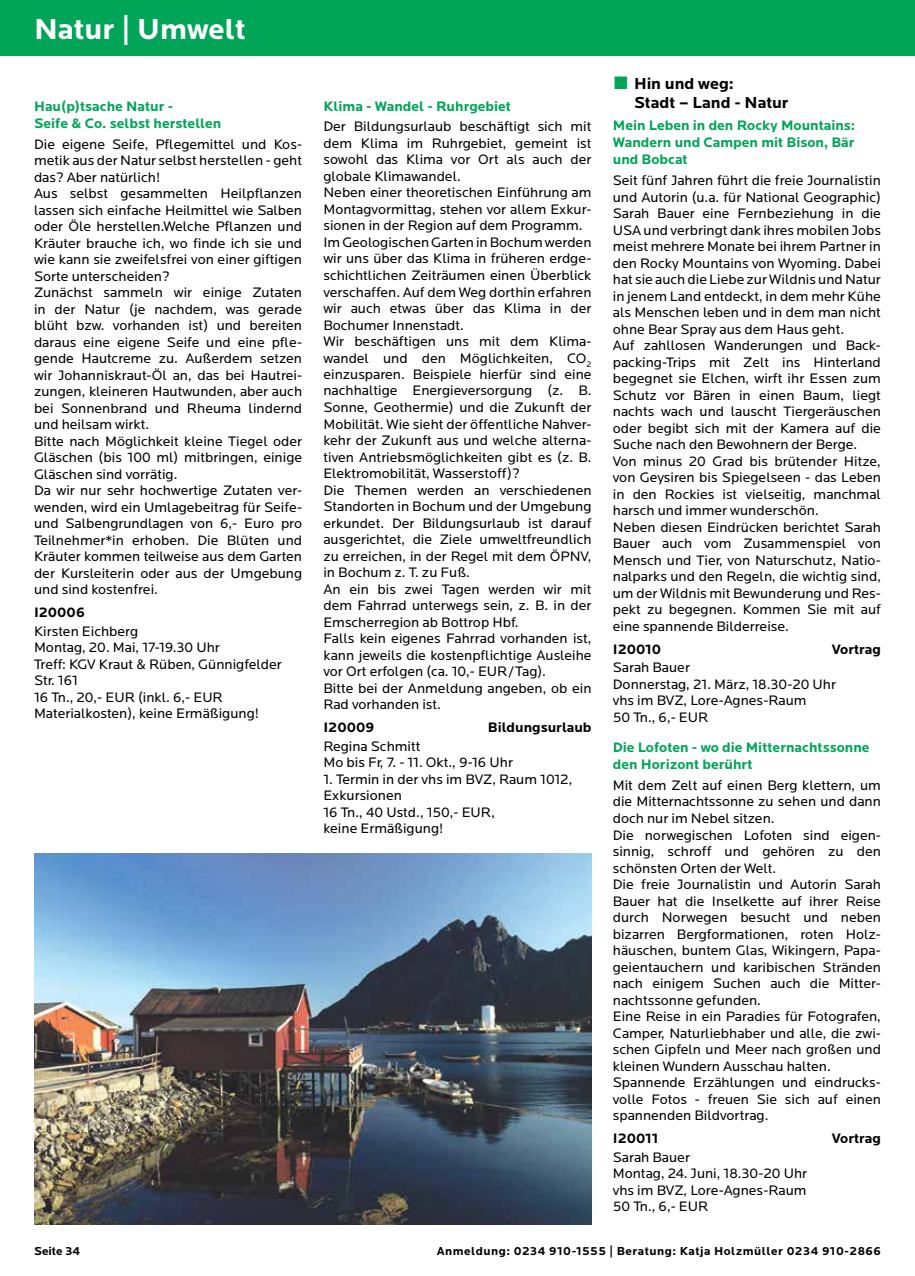
<style>
.page{position:relative;width:915px;height:1276px;background:#fff}
.page>*{position:absolute;margin:0;border:0;box-sizing:border-box;transform-origin:0 0}
.t1{font:700 30px "Locator";color:#fff}
.t2{font:700 16.5px/19.5px "Locator";color:#000}
.t3{font:14.25px/16.5px "Locator";color:#000}
.t4{font:700 14.25px/17.2px "Locator";color:#00a557}
.t5{font:700 14.25px "Locator";color:#000}
.t6{font:700 12px "Locator";letter-spacing:.04em;color:#000}
.s1{font-family:"Arial";font-weight:400;font-size:27px;color:#00a557}
</style>
<div class="page">
<div style="left:0;top:0;width:914px;height:55px;background:#00a557"></div>
<img style="left:34px;top:853px;width:557px;height:372px">
<h1 class="t1" style="left:34px;top:12px;width:213px">Natur | Umwelt</h1>
<p class="t4" style="left:34px;top:98px;width:189px">Hau(p)tsache Natur -<br>Seife &amp; Co. selbst herstellen</p>
<p class="t3" style="left:34px;top:136px;width:269px">Die eigene Seife, Pflegemittel und Kos&shy;metik aus der Natur selbst herstellen - geht das? Aber natürlich!<br>Aus selbst gesammelten Heilpflanzen lassen sich einfache Heilmittel wie Salben oder Öle herstellen.Welche Pflanzen und Kräuter brauche ich, wo finde ich sie und wie kann sie zweifelsfrei von einer giftigen Sorte unterscheiden?<br>Zunächst sammeln wir einige Zutaten in der Natur (je nachdem, was gerade blüht bzw. vorhanden ist) und bereiten daraus eine eigene Seife und eine pfle&shy;gende Hautcreme zu. Außerdem setzen wir Johanniskraut-Öl an, das bei Hautrei&shy;zungen, kleineren Hautwunden, aber auch bei Sonnenbrand und Rheuma lindernd und heilsam wirkt.<br>Bitte nach Möglichkeit kleine Tiegel oder Gläschen (bis 100 ml) mitbringen, einige Gläschen sind vorrätig.<br>Da wir nur sehr hochwertige Zutaten ver&shy;wenden, wird ein Umlagebeitrag für Seife&shy;und Salbengrundlagen von 6,- Euro pro Teilnehmer*in erhoben. Die Blüten und Kräuter kommen teilweise aus dem Garten der Kursleiterin oder aus der Umgebung und sind kostenfrei.</p>
<p class="t5" style="left:34px;top:604px;width:52px">I20006</p>
<p class="t3" style="left:34px;top:623px;width:249px">Kirsten Eichberg<br>Montag, 20. Mai, 17-19.30 Uhr<br>Treff: KGV Kraut &amp; Rüben, Günnigfelder<br>Str. 161<br>16 Tn., 20,- EUR (inkl. 6,- EUR<br>Materialkosten), keine Ermäßigung!</p>
<p class="t6" style="left:34px;top:1244px;width:48px">Seite 34</p>
<p class="t4" style="left:323px;top:98px;width:189px">Klima - Wandel - Ruhrgebiet</p>
<p class="t3" style="left:323px;top:119px;width:269px">Der Bildungsurlaub beschäftigt sich mit dem Klima im Ruhrgebiet, gemeint ist sowohl das Klima vor Ort als auch der globale Klimawandel.<br>Neben einer theoretischen Einführung am Montagvormittag, stehen vor allem Exkur&shy;sionen in der Region auf dem Programm.<br>Im Geologischen Garten in Bochum werden wir uns über das Klima in früheren erdge&shy;schichtlichen Zeiträumen einen Überblick verschaffen. Auf dem Weg dorthin erfahren wir auch etwas über das Klima in der Bochumer Innenstadt.<br>Wir beschäftigen uns mit dem Klima&shy;wandel und den Möglichkeiten, CO<sub>2 </sub>einzusparen. Beispiele hierfür sind eine nachhaltige Energieversorgung (z. B.<br>Sonne, Geothermie) und die Zukunft der Mobilität. Wie sieht der öffentliche Nahver&shy;kehr der Zukunft aus und welche alterna&shy;tiven Antriebsmöglichkeiten gibt es (z. B.<br>Elektromobilität, Wasserstoff)?<br>Die Themen werden an verschiedenen Standorten in Bochum und der Umgebung erkundet. Der Bildungsurlaub ist darauf ausgerichtet, die Ziele umweltfreundlich zu erreichen, in der Regel mit dem ÖPNV, in Bochum z. T. zu Fuß.<br>An ein bis zwei Tagen werden wir mit dem Fahrrad unterwegs sein, z. B. in der Emscherregion ab Bottrop Hbf.<br>Falls kein eigenes Fahrrad vorhanden ist, kann jeweils die kostenpflichtige Ausleihe vor Ort erfolgen (ca. 10,- EUR/Tag).<br>Bitte bei der Anmeldung angeben, ob ein Rad vorhanden ist.</p>
<p class="t5" style="left:323px;top:719px;width:52px">I20009</p>
<p class="t5" style="left:487px;top:719px;width:105px">Bildungsurlaub</p>
<p class="t3" style="left:323px;top:738px;width:191px">Regina Schmitt<br>Mo bis Fr, 7. - 11. Okt., 9-16 Uhr</p>
<p class="t3" style="left:323px;top:771px;width:250px">1. Termin in der vhs im BVZ, Raum 1012,<br>Exkursionen<br>16 Tn., 40 Ustd., 150,- EUR,<br>keine Ermäßigung!</p>
<p class="t2" style="left:634px;top:74px;width:156px;text-indent:-21px"><span class="s1">■</span> Hin und weg:<br>Stadt – Land - Natur</p>
<p class="t4" style="left:612px;top:117px;width:244px;text-align:justify">Mein Leben in den Rocky Mountains:<br>Wandern und Campen mit Bison, Bär und Bobcat</p>
<p class="t3" style="left:612px;top:173px;width:269px">Seit fünf Jahren führt die freie Journalistin und Autorin (u.a. für National Geographic)<br>Sarah Bauer eine Fernbeziehung in die USA und verbringt dank ihres mobilen Jobs meist mehrere Monate bei ihrem Partner in den Rocky Mountains von Wyoming. Dabei hat sie auch die Liebe zur Wildnis und Natur in jenem Land entdeckt, in dem mehr Kühe als Menschen leben und in dem man nicht ohne Bear Spray aus dem Haus geht.<br>Auf zahllosen Wanderungen und Back&shy;packing-Trips mit Zelt ins Hinterland begegnet sie Elchen, wirft ihr Essen zum Schutz vor Bären in einen Baum, liegt nachts wach und lauscht Tiergeräuschen oder begibt sich mit der Kamera auf die Suche nach den Bewohnern der Berge.<br>Von minus 20 Grad bis brütender Hitze, von Geysiren bis Spiegelseen - das Leben in den Rockies ist vielseitig, manchmal harsch und immer wunderschön.<br>Neben diesen Eindrücken berichtet Sarah Bauer auch vom Zusammenspiel von Mensch und Tier, von Naturschutz, Natio&shy;nalparks und den Regeln, die wichtig sind, um der Wildnis mit Bewunderung und Res&shy;pekt zu begegnen. Kommen Sie mit auf eine spannende Bilderreise.</p>
<p class="t5" style="left:612px;top:641px;width:50px">I20010</p>
<p class="t5" style="left:831px;top:641px;width:51px">Vortrag</p>
<p class="t3" style="left:612px;top:660px;width:225px">Sarah Bauer<br>Donnerstag, 21. März, 18.30-20 Uhr vhs im BVZ, Lore-Agnes-Raum<br>50 Tn., 6,- EUR</p>
<p class="t4" style="left:612px;top:739px;width:258px">Die Lofoten - wo die Mitternachtssonne den Horizont berührt</p>
<p class="t3" style="left:612px;top:777px;width:269px">Mit dem Zelt auf einen Berg klettern, um die Mitternachtssonne zu sehen und dann doch nur im Nebel sitzen.<br>Die norwegischen Lofoten sind eigen&shy;sinnig, schroff und gehören zu den schönsten Orten der Welt.<br>Die freie Journalistin und Autorin Sarah Bauer hat die Inselkette auf ihrer Reise durch Norwegen besucht und neben bizarren Bergformationen, roten Holz&shy;häuschen, buntem Glas, Wikingern, Papa&shy;geientauchern und karibischen Stränden nach einigem Suchen auch die Mitter&shy;nachtssonne gefunden.<br>Eine Reise in ein Paradies für Fotografen, Camper, Naturliebhaber und alle, die zwi&shy;schen Gipfeln und Meer nach großen und kleinen Wundern Ausschau halten.<br>Spannende Erzählungen und eindrucks&shy;volle Fotos - freuen Sie sich auf einen spannenden Bildvortrag.</p>
<p class="t5" style="left:612px;top:1130px;width:47px">I20011</p>
<p class="t5" style="left:831px;top:1130px;width:51px">Vortrag</p>
<p class="t3" style="left:612px;top:1149px;width:196px">Sarah Bauer<br>Montag, 24. Juni, 18.30-20 Uhr vhs im BVZ, Lore-Agnes-Raum<br>50 Tn., 6,- EUR</p>
<p class="t6" style="left:436px;top:1244px;width:445px">Anmeldung: 0234 910-1555 | Beratung: Katja Holzmüller 0234 910-2866</p>
</div>
